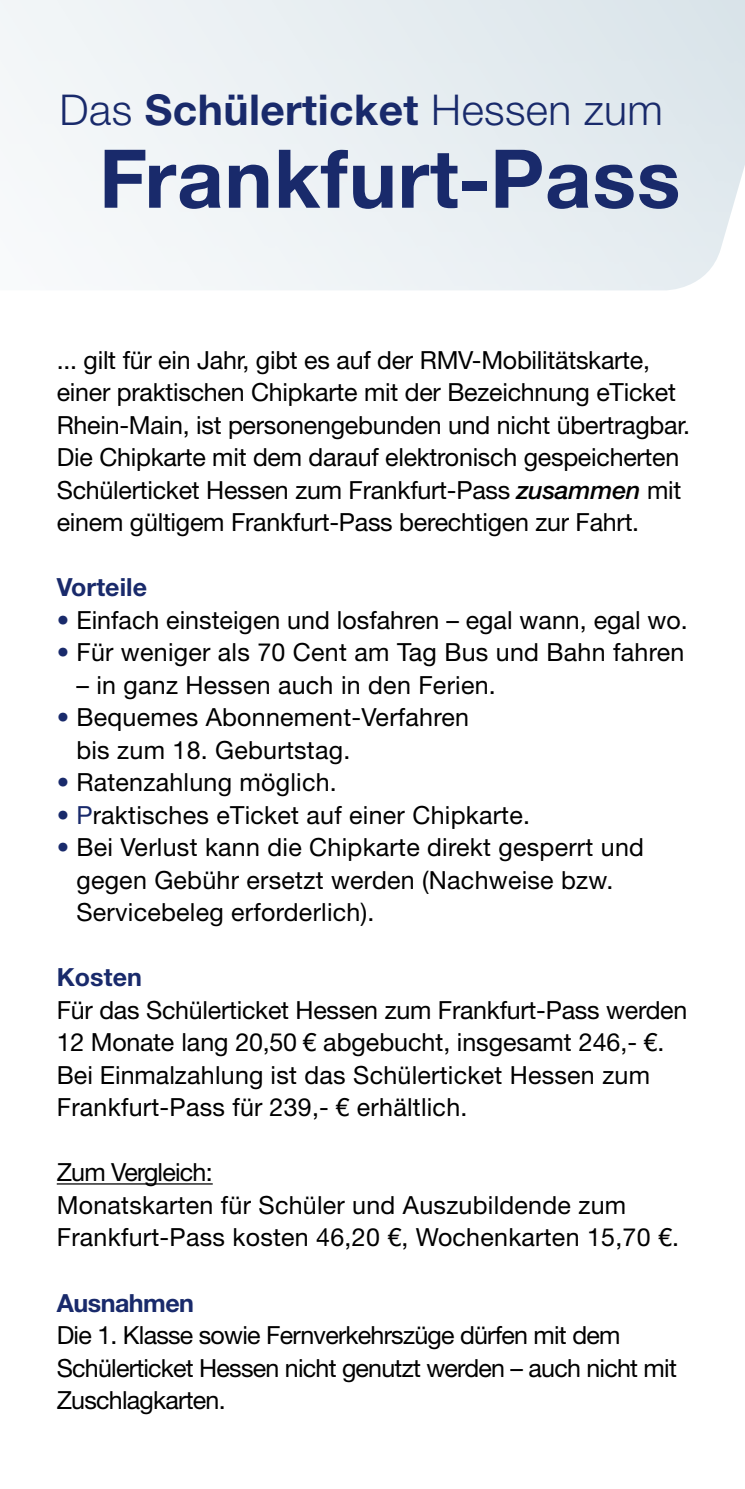
<style>
.page{position:relative;width:745px;height:1489px;background:#fff}
.page>*{position:absolute;margin:0;border:0;box-sizing:border-box;transform-origin:0 0}
.t1{font:700 81px "Helvetica Neue LT";letter-spacing:.01em;color:#192a6b}
.t2{font:700 42.5px "Helvetica Neue LT";letter-spacing:.01em;color:#192a6b}
.t3{font:25px/32.5px "Helvetica Neue LT";color:#000}
.t4{font:25px/32.5px "Helvetica Neue LT";letter-spacing:-.03em;color:#000}
.t5{font:700 25px "Helvetica Neue LT";letter-spacing:.005em;color:#192a6b}
.t6{font:700 25px "Helvetica Neue LT";letter-spacing:-.02em;color:#192a6b}
.s1{font-weight:300}
.s2{font-weight:500;font-style:italic}
.s3{color:#192a6b}
</style>
<div class="page">
<hr style="left:57px;top:1183px;width:155px;height:1px;background:#000">
<h2 class="t2" style="left:60px;top:84px;width:604px"><span class="s1">Das</span> Schülerticket <span class="s1">Hessen zum</span></h2>
<h1 class="t1" style="left:99px;top:129px;width:582px">Frankfurt-Pass</h1>
<p class="t3" style="left:57px;top:343px;width:634px">... gilt für ein Jahr, gibt es auf der RMV-Mobilitätskarte, einer praktischen Chipkarte mit der Bezeichnung eTicket Rhein-Main, ist personengebunden und nicht übertragbar.<br>Die Chipkarte mit dem darauf elektronisch gespeicherten Schülerticket Hessen zum Frankfurt-Pass <span class="s2">zusammen</span> mit einem gültigem Frankfurt-Pass berechtigen zur Fahrt.</p>
<p class="t5" style="left:57px;top:571px;width:92px">Vorteile</p>
<p class="t3" style="left:57px;top:603px;width:632px"><span class="s3">•</span> Einfach einsteigen und losfahren – egal wann, egal wo.</p>
<p class="t3" style="left:57px;top:635px;width:628px"><span class="s3">•</span> Für weniger als 70 Cent am Tag Bus und Bahn fahren</p>
<p class="t3" style="left:76px;top:668px;width:421px">– in ganz Hessen auch in den Ferien.</p>
<p class="t3" style="left:76px;top:700px;width:394px;text-indent:-20px"><span class="s3">•</span> Bequemes Abonnement-Verfahren bis zum 18. Geburtstag.</p>
<p class="t3" style="left:57px;top:765px;width:281px"><span class="s3">•</span> Ratenzahlung möglich.</p>
<p class="t3" style="left:57px;top:798px;width:474px"><span class="s3">• P</span>raktisches eTicket auf einer Chipkarte.</p>
<p class="t3" style="left:76px;top:830px;width:569px;text-indent:-20px"><span class="s3">•</span> Bei Verlust kann die Chipkarte direkt gesperrt und gegen Gebühr ersetzt werden (Nachweise bzw.<br>Servicebeleg erforderlich).</p>
<p class="t5" style="left:57px;top:961px;width:87px">Kosten</p>
<p class="t3" style="left:57px;top:993px;width:631px">Für das Schülerticket Hessen zum Frankfurt-Pass werden 12 Monate lang 20,50 € abgebucht, insgesamt 246,- €.<br>Bei Einmalzahlung ist das Schülerticket Hessen zum Frankfurt-Pass für 239,- € erhältlich.</p>
<p class="t3" style="left:57px;top:1155px;width:623px">Zum Vergleich:<br>Monatskarten für Schüler und Auszubildende zum<br>Frankfurt-Pass kosten 46,20 €, Wochenkarten 15,70 €.</p>
<p class="t6" style="left:57px;top:1286px;width:139px">Ausnahmen</p>
<p class="t4" style="left:57px;top:1318px;width:621px">Die 1. Klasse sowie Fernverkehrszüge dürfen mit dem<br>Schülerticket Hessen nicht genutzt werden – auch nicht mit<br>Zuschlagkarten.</p>
</div>
